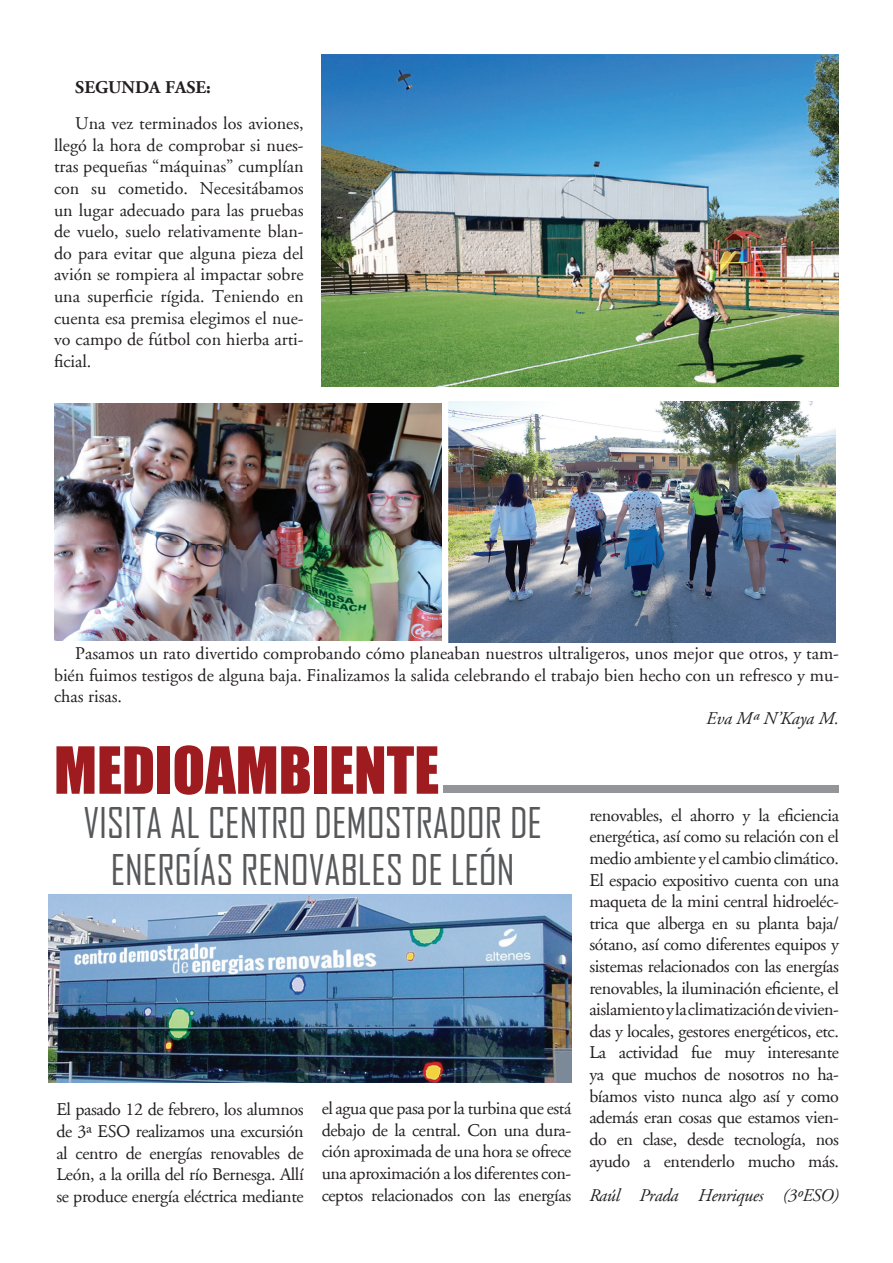
<style>
.page{position:relative;width:893px;height:1263px;background:#fff}
.page>*{position:absolute;margin:0;border:0;box-sizing:border-box;transform-origin:0 0}
.t1{font:60px "Impact";color:#9e1c1f}
.t2{font:40.5px/46.7px "Agency FB";color:#57585a;text-align:center}
.t3{font:18px/21.6px "Adobe Garamond";letter-spacing:-.02em;color:#231f20;text-align:justify}
.t4{font:italic 18px "Adobe Garamond";letter-spacing:-.02em;color:#231f20}
.t5{font:italic 18px "Adobe Garamond";color:#231f20}
.t6{font:700 18px "Adobe Garamond";color:#231f20}
</style>
<div class="page">
<img style="left:449px;top:401px;width:387px;height:241px">
<img style="left:54px;top:404px;width:388px;height:237px">
<img style="left:322px;top:54px;width:517px;height:333px">
<div style="left:444px;top:785px;width:395px;height:8px;background:#939598"></div>
<img style="left:49px;top:894px;width:522px;height:188px">
<p class="t6" style="left:75px;top:77px;width:137px">SEGUNDA FASE:</p>
<p class="t3" style="left:54px;top:113px;width:251px;text-indent:21px">Una vez terminados los aviones, llegó la hora de comprobar si nues&shy;tras pequeñas “máquinas” cumplían con su cometido. Necesitábamos un lugar adecuado para las pruebas de vuelo, suelo relativamente blan&shy;do para evitar que alguna pieza del avión se rompiera al impactar sobre una superficie rígida. Teniendo en cuenta esa premisa elegimos el nue&shy;vo campo de fútbol con hierba arti&shy;ficial.</p>
<p class="t3" style="left:54px;top:643px;width:787px;text-indent:21px">Pasamos un rato divertido comprobando cómo planeaban nuestros ultraligeros, unos mejor que otros, y tam&shy;bién fuimos testigos de alguna baja. Finalizamos la salida celebrando el trabajo bien hecho con un refresco y mu&shy;chas risas.</p>
<p class="t5" style="left:706px;top:709px;width:134px">Eva Mª N’Kaya M.</p>
<h1 class="t1" style="left:54px;top:724px;width:387px">MEDIOAMBIENTE</h1>
<h2 class="t2" style="left:83px;top:799px;width:460px">VISITA AL CENTRO DEMOSTRADOR DE<br>ENERGÍAS RENOVABLES DE LEÓN</h2>
<p class="t3" style="left:56px;top:1099px;width:249px">El pasado 12 de febrero, los alumnos de 3ª ESO realizamos una excursión al centro de energías renovables de León, a la orilla del río Bernesga. Allí se produce energía eléctrica mediante</p>
<p class="t3" style="left:322px;top:1098px;width:251px">el agua que pasa por la turbina que está debajo de la central. Con una dura&shy;ción aproximada de una hora se ofrece una aproximación a los diferentes con&shy;ceptos relacionados con las energías</p>
<p class="t3" style="left:589px;top:805px;width:251px">renovables, el ahorro y la eficiencia energética, así como su relación con el medio ambiente y el cambio climático.<br>El espacio expositivo cuenta con una maqueta de la mini central hidroeléc&shy;trica que alberga en su planta baja/ sótano, así como diferentes equipos y sistemas relacionados con las energías renovables, la iluminación eficiente, el aislamiento y la climatización de vivien&shy;das y locales, gestores energéticos, etc.<br>La actividad fue muy interesante ya que muchos de nosotros no ha&shy;bíamos visto nunca algo así y como además eran cosas que estamos vien&shy;do en clase, desde tecnología, nos ayudo a entenderlo mucho más.</p>
<p class="t4" style="left:589px;top:1185px;width:251px">Raúl Prada Henriques (3ºESO)</p>
</div>
